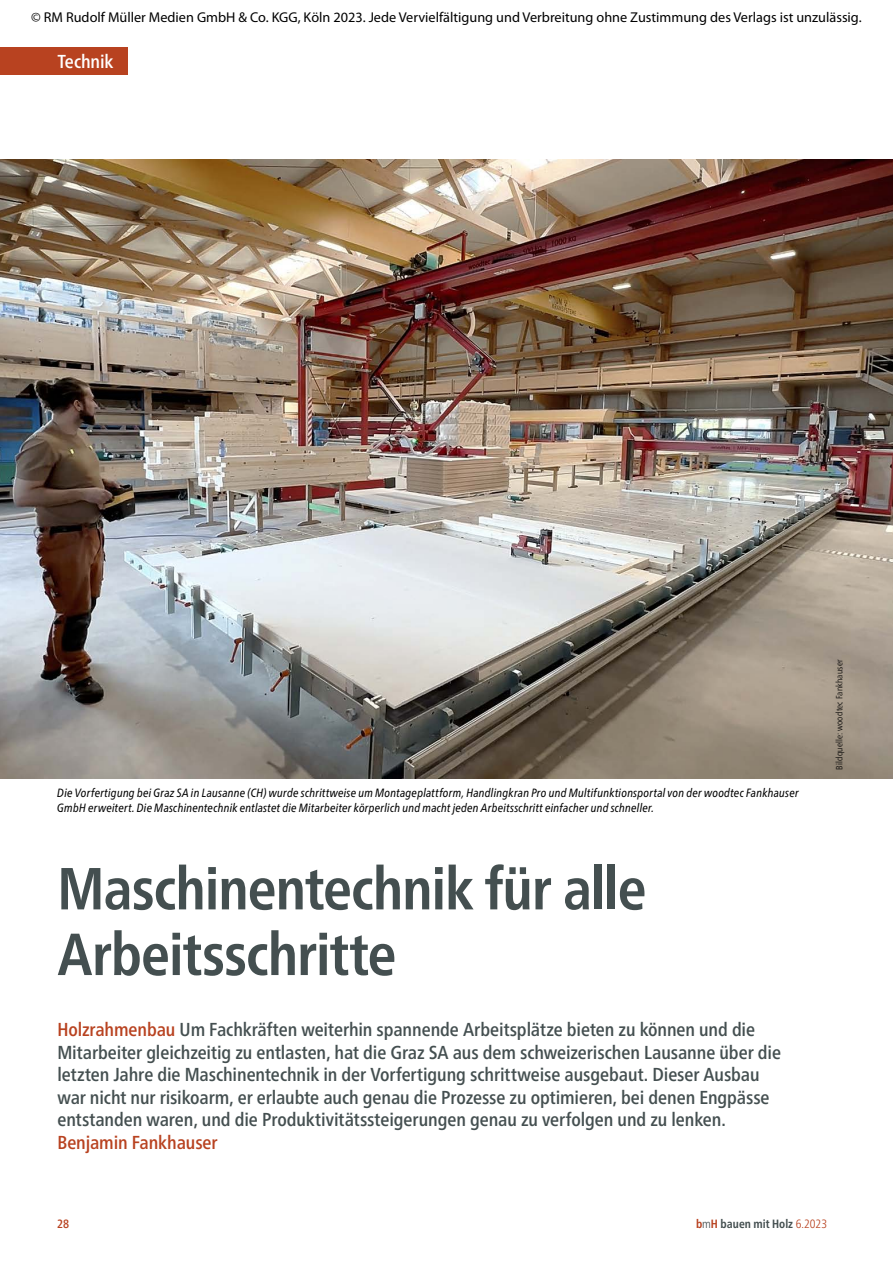
<style>
.page{position:relative;width:893px;height:1263px;background:#fff}
.page>*{position:absolute;margin:0;border:0;box-sizing:border-box;transform-origin:0 0}
.t1{font:700 condensed 59.25px/65.7px "Frutiger Neue LT Pro";letter-spacing:-.015em;color:#444f50}
.t2{font:500 condensed 18.75px/22.5px "Frutiger Neue LT Pro";letter-spacing:-.005em;color:#444f50}
.t3{font:500 condensed 18.75px "Frutiger Neue LT Pro";letter-spacing:-.005em;color:#b84220}
.t4{font:500 condensed 18.75px "Frutiger Neue LT Pro";letter-spacing:-.01em;color:#fff}
.t5{font:14.25px "Myriad Pro";color:#000}
.t6{font:italic condensed 12px/15px "Frutiger Neue LT Pro";letter-spacing:.015em;color:#000}
.t7{font:700 condensed 12px "Frutiger Neue LT Pro";color:#444f50}
.t8{font:500 condensed 12px "Frutiger Neue LT Pro";color:#b84220}
.t9{font:300 condensed 9px "Frutiger Neue LT Pro";letter-spacing:.02em;color:#000}
.s1{color:#b84220}
.s2{font-weight:300}
.s3{font-weight:300;color:#b84220}
</style>
<div class="page">
<img style="left:0;top:159px;width:893px;height:619px">
<div style="left:0;top:47px;width:127px;height:27px;background:#b84220"></div>
<p class="t5" style="left:31px;top:10px;width:832px">© RM Rudolf Müller Medien GmbH &amp; Co. KGG, Köln 2023. Jede Vervielfältigung und Verbreitung ohne Zustimmung des Verlags ist unzulässig.</p>
<p class="t4" style="left:57px;top:50px;width:57px">Technik</p>
<p class="t6" style="left:57px;top:785px;width:743px">Die Vorfertigung bei Graz SA in Lausanne (CH) wurde schrittweise um Montageplattform, Handlingkran Pro und Multifunktionsportal von der woodtec Fankhauser<br>GmbH erweitert. Die Maschinentechnik entlastet die Mitarbeiter körperlich und macht jeden Arbeitsschritt einfacher und schneller.</p>
<h1 class="t1" style="left:57px;top:856px;width:591px">Maschinentechnik für alle<br>Arbeitsschritte</h1>
<p class="t2" style="left:57px;top:1018px;width:725px"><span class="s1">Holzrahmenbau</span> Um Fachkräften weiterhin spannende Arbeitsplätze bieten zu können und die Mitarbeiter gleichzeitig zu entlasten, hat die Graz SA aus dem schweizerischen Lausanne über die letzten Jahre die Maschinentechnik in der Vorfertigung schrittweise ausgebaut. Dieser Ausbau war nicht nur risikoarm, er erlaubte auch genau die Prozesse zu optimieren, bei denen Engpässe entstanden waren, und die Produktivitätssteigerungen genau zu verfolgen und zu lenken.</p>
<p class="t3" style="left:57px;top:1131px;width:162px">Benjamin Fankhauser</p>
<p class="t9" style="left:834px;top:770px;width:112px;rotate:-90deg">Bildquelle: woodtec Fankhauser</p>
<p class="t8" style="left:57px;top:1217px;width:14px">28</p>
<p class="t7" style="left:696px;top:1217px;width:133px"><span class="s1">b</span><span class="s2">m</span><span class="s1">H</span> bauen mit Holz <span class="s3">6.2023</span></p>
</div>
